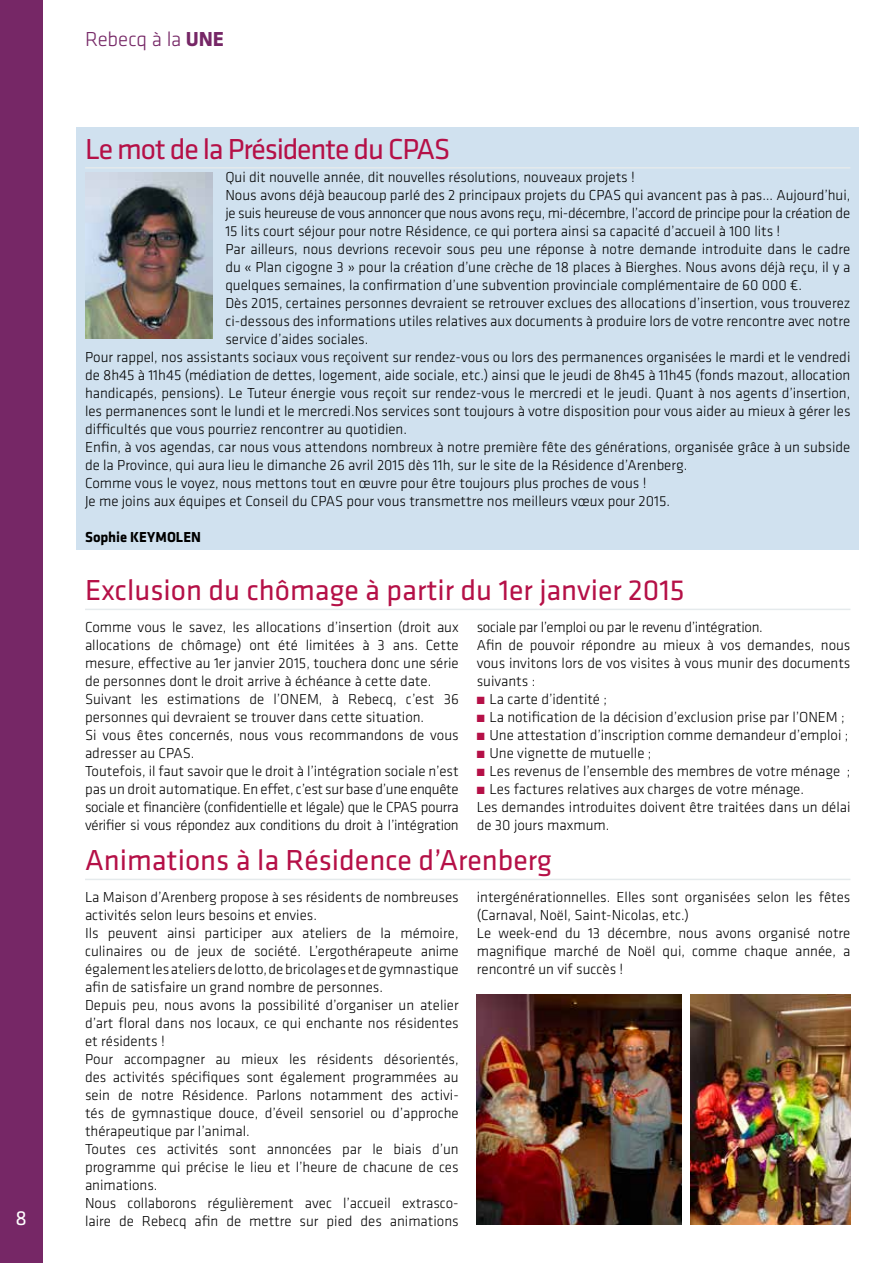
<style>
.page{position:relative;width:893px;height:1263px;background:#fff}
.page>*{position:absolute;margin:0;border:0;box-sizing:border-box;transform-origin:0 0}
.t1{font:30px "Klavika";color:#b51047}
.t2{font:30px "Klavika";letter-spacing:-.04em;color:#b51047}
.t3{font:300 21px "Klavika";letter-spacing:-.01em;color:#762766}
.t4{font:21px "Klavika";color:#fff}
.t5{font:300 15px/18px "Klavika";color:#000}
.t6{font:300 15px "Klavika";letter-spacing:-.02em;color:#000}
.t7{font:700 15px "Klavika";color:#000}
.s1{font-weight:700}
.s2{color:#b51047}
</style>
<div class="page">
<div style="left:0;top:0;width:43px;height:1263px;background:#762766"></div>
<div style="left:77px;top:128px;width:782px;height:422px;background:#d0e1ef"></div>
<hr style="left:85px;top:167px;width:765px;height:2px;background:#e5eaec">
<img style="left:85px;top:173px;width:128px;height:165px">
<hr style="left:85px;top:609px;width:765px;height:1px;background:#e5eaec">
<hr style="left:85px;top:879px;width:765px;height:1px;background:#e5eaec">
<img style="left:690px;top:995px;width:160px;height:229px">
<img style="left:477px;top:995px;width:204px;height:229px">
<h2 class="t4" style="left:16px;top:1206px;width:13px">8</h2>
<h2 class="t3" style="left:85px;top:27px;width:141px">Rebecq à la <span class="s1">UNE</span></h2>
<h1 class="t2" style="left:85px;top:132px;width:367px">Le mot de la Présidente du CPAS</h1>
<p class="t5" style="left:225px;top:168px;width:411px">Qui dit nouvelle année, dit nouvelles résolutions, nouveaux projets !</p>
<p class="t5" style="left:225px;top:186px;width:626px">Nous avons déjà beaucoup parlé des 2 principaux projets du CPAS qui avancent pas à pas… Aujourd’hui,</p>
<p class="t6" style="left:225px;top:204px;width:627px">je suis heureuse de vous annoncer que nous avons reçu, mi-décembre, l’accord de principe pour la création de</p>
<p class="t5" style="left:225px;top:222px;width:556px">15 lits court séjour pour notre Résidence, ce qui portera ainsi sa capacité d’accueil à 100 lits !</p>
<p class="t5" style="left:225px;top:240px;width:626px">Par ailleurs, nous devrions recevoir sous peu une réponse à notre demande introduite dans le cadre</p>
<p class="t5" style="left:225px;top:258px;width:626px">du « Plan cigogne 3 » pour la création d’une crèche de 18 places à Bierghes. Nous avons déjà reçu, il y a</p>
<p class="t5" style="left:225px;top:276px;width:578px">quelques semaines, la confirmation d’une subvention provinciale complémentaire de 60 000 €.</p>
<p class="t5" style="left:225px;top:294px;width:627px">Dès 2015, certaines personnes devraient se retrouver exclues des allocations d’insertion, vous trouverez</p>
<p class="t5" style="left:225px;top:312px;width:627px">ci-dessous des informations utiles relatives aux documents à produire lors de votre rencontre avec notre</p>
<p class="t5" style="left:225px;top:330px;width:145px">service d’aides sociales.</p>
<p class="t5" style="left:85px;top:348px;width:767px">Pour rappel, nos assistants sociaux vous reçoivent sur rendez-vous ou lors des permanences organisées le mardi et le vendredi</p>
<p class="t5" style="left:85px;top:366px;width:767px">de 8h45 à 11h45 (médiation de dettes, logement, aide sociale, etc.) ainsi que le jeudi de 8h45 à 11h45 (fonds mazout, allocation</p>
<p class="t5" style="left:85px;top:384px;width:767px">handicapés, pensions). Le Tuteur énergie vous reçoit sur rendez-vous le mercredi et le jeudi. Quant à nos agents d’insertion,</p>
<p class="t5" style="left:85px;top:402px;width:767px">les permanences sont le lundi et le mercredi.Nos services sont toujours à votre disposition pour vous aider au mieux à gérer les</p>
<p class="t5" style="left:85px;top:420px;width:324px">difficultés que vous pourriez rencontrer au quotidien.</p>
<p class="t5" style="left:85px;top:438px;width:767px">Enfin, à vos agendas, car nous vous attendons nombreux à notre première fête des générations, organisée grâce à un subside</p>
<p class="t5" style="left:85px;top:456px;width:604px">de la Province, qui aura lieu le dimanche 26 avril 2015 dès 11h, sur le site de la Résidence d’Arenberg.</p>
<p class="t5" style="left:85px;top:474px;width:563px">Comme vous le voyez, nous mettons tout en œuvre pour être toujours plus proches de vous !</p>
<p class="t5" style="left:85px;top:492px;width:587px">Je me joins aux équipes et Conseil du CPAS pour vous transmettre nos meilleurs vœux pour 2015.</p>
<p class="t7" style="left:85px;top:528px;width:117px">Sophie KEYMOLEN</p>
<h1 class="t1" style="left:85px;top:574px;width:601px">Exclusion du chômage à partir du 1er janvier 2015</h1>
<p class="t5" style="left:85px;top:618px;width:375px">Comme vous le savez, les allocations d’insertion (droit aux allocations de chômage) ont été limitées à 3 ans. Cette mesure, effective au 1er janvier 2015, touchera donc une série de personnes dont le droit arrive à échéance à cette date.<br>Suivant les estimations de l’ONEM, à Rebecq, c’est 36 personnes qui devraient se trouver dans cette situation.<br>Si vous êtes concernés, nous vous recommandons de vous adresser au CPAS.<br>Toutefois, il faut savoir que le droit à l’intégration sociale n’est pas un droit automatique. En effet, c’est sur base d’une enquête sociale et financière (confidentielle et légale) que le CPAS pourra vérifier si vous répondez aux conditions du droit à l’intégration</p>
<p class="t5" style="left:477px;top:618px;width:375px">sociale par l’emploi ou par le revenu d’intégration.<br>Afin de pouvoir répondre au mieux à vos demandes, nous vous invitons lors de vos visites à vous munir des documents suivants :</p>
<p class="t5" style="left:477px;top:690px;width:132px"><span class="s2">■</span> La carte d’identité ;</p>
<p class="t5" style="left:477px;top:708px;width:370px"><span class="s2">■</span> La notification de la décision d’exclusion prise par l’ONEM ;</p>
<p class="t5" style="left:477px;top:726px;width:373px"><span class="s2">■</span> Une attestation d’inscription comme demandeur d’emploi ;</p>
<p class="t5" style="left:477px;top:744px;width:176px"><span class="s2">■</span> Une vignette de mutuelle ;</p>
<p class="t5" style="left:477px;top:762px;width:375px"><span class="s2">■</span> Les revenus de l’ensemble des membres de votre ménage ;</p>
<p class="t5" style="left:477px;top:780px;width:375px"><span class="s2">■</span> Les factures relatives aux charges de votre ménage.<br>Les demandes introduites doivent être traitées dans un délai de 30 jours maxmum.</p>
<h1 class="t1" style="left:85px;top:844px;width:468px">Animations à la Résidence d’Arenberg</h1>
<p class="t5" style="left:85px;top:888px;width:375px">La Maison d’Arenberg propose à ses résidents de nombreuses activités selon leurs besoins et envies.<br>Ils peuvent ainsi participer aux ateliers de la mémoire, culinaires ou de jeux de société. L’ergothérapeute anime également les ateliers de lotto, de bricolages et de gymnastique afin de satisfaire un grand nombre de personnes.<br>Depuis peu, nous avons la possibilité d’organiser un atelier d’art floral dans nos locaux, ce qui enchante nos résidentes et résidents !<br>Pour accompagner au mieux les résidents désorientés, des activités spécifiques sont également programmées au sein de notre Résidence. Parlons notamment des activi&shy;tés de gymnastique douce, d’éveil sensoriel ou d’approche thérapeutique par l’animal.<br>Toutes ces activités sont annoncées par le biais d’un programme qui précise le lieu et l’heure de chacune de ces animations.<br>Nous collaborons régulièrement avec l’accueil extrasco&shy;laire de Rebecq afin de mettre sur pied des animations</p>
<p class="t5" style="left:477px;top:888px;width:375px">intergénérationnelles. Elles sont organisées selon les fêtes (Carnaval, Noël, Saint-Nicolas, etc.)<br>Le week-end du 13 décembre, nous avons organisé notre magnifique marché de Noël qui, comme chaque année, a rencontré un vif succès !</p>
</div>
